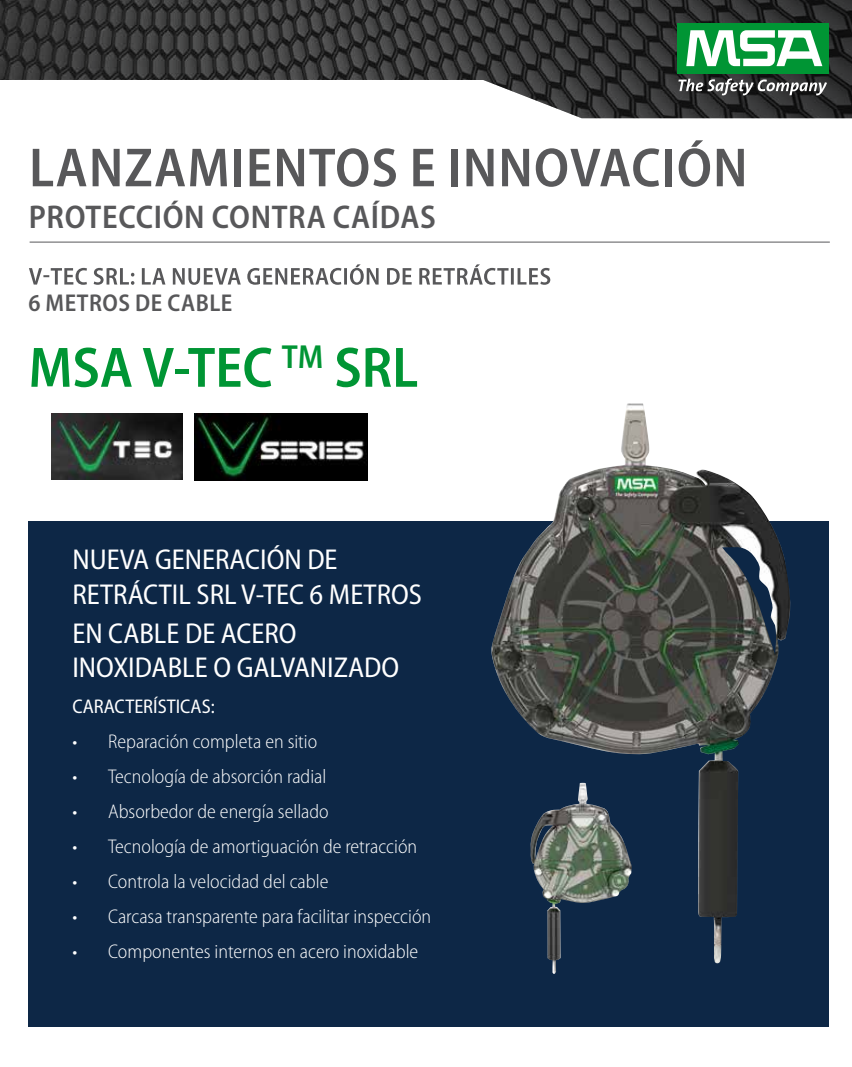
<style>
.page{position:relative;width:852px;height:1067px;background:#fff}
.page>*{position:absolute;margin:0;border:0;box-sizing:border-box;transform-origin:0 0}
.t1{font:600 semi-condensed 57.45px "Myriad Pro";color:#009534}
.t2{font:600 semi-condensed 55.5px "Myriad Pro";letter-spacing:.02em;color:#58585a}
.t3{font:600 semi-condensed 33px "Myriad Pro";letter-spacing:.02em;color:#58585a}
.t4{font:semi-condensed 28.8px/34.5px "Myriad Pro";color:#fff}
.t5{font:600 semi-condensed 24.45px "Myriad Pro";letter-spacing:.02em;color:#58585a}
.t6{font:300 semi-condensed 19.8px "Myriad Pro";color:#fff}
.t7{font:semi-condensed 19.8px "Myriad Pro";color:#fff}
</style>
<div class="page">
<svg style="left:0;top:0;width:852px;height:118px"></svg>
<svg style="left:678px;top:78px;width:149px;height:17px"></svg>
<div style="left:677px;top:23px;width:152px;height:51px;background:#009534"></div>
<svg style="left:686px;top:30px;width:136px;height:36px"></svg>
<hr style="left:30px;top:242px;width:800px;height:1px;background:#58585a">
<div style="left:28px;top:521px;width:801px;height:505px;background:#0d2746"></div>
<svg style="left:29px;top:264px;width:521px;height:21px"></svg>
<img style="left:194px;top:413px;width:173px;height:67px">
<img style="left:491px;top:403px;width:300px;height:560px">
<img style="left:529px;top:782px;width:103px;height:191px">
<img style="left:51px;top:413px;width:131px;height:67px">
<h2 class="t2" style="left:29px;top:133px;width:720px">LANZAMIENTOS E INNOVACIÓN</h2>
<h3 class="t3" style="left:29px;top:196px;width:409px">PROTECCIÓN CONTRA CAÍDAS</h3>
<p class="t5" style="left:28px;top:288px;width:205px">6 METROS DE CABLE</p>
<h1 class="t1" style="left:28px;top:331px;width:391px">MSA V-TEC <sup>TM</sup> SRL</h1>
<h3 class="t4" style="left:72px;top:543px;width:351px">NUEVA GENERACIÓN DE<br>RETRÁCTIL SRL V-TEC 6 METROS</h3>
<h3 class="t4" style="left:72px;top:616px;width:328px">EN CABLE DE ACERO<br>INOXIDABLE O GALVANIZADO</h3>
<p class="t7" style="left:72px;top:695px;width:144px">CARACTERÍSTICAS:</p>
<p class="t6" style="left:72px;top:730px;width:246px">• Reparación completa en sitio</p>
<p class="t6" style="left:72px;top:765px;width:256px">• Tecnología de absorción radial</p>
<p class="t6" style="left:72px;top:800px;width:258px">• Absorbedor de energía sellado</p>
<p class="t6" style="left:72px;top:835px;width:346px">• Tecnología de amortiguación de retracción</p>
<p class="t6" style="left:72px;top:871px;width:257px">• Controla la velocidad del cable</p>
<p class="t6" style="left:72px;top:906px;width:360px">• Carcasa transparente para facilitar inspección</p>
<p class="t6" style="left:72px;top:941px;width:347px">• Componentes internos en acero inoxidable</p>
</div>
